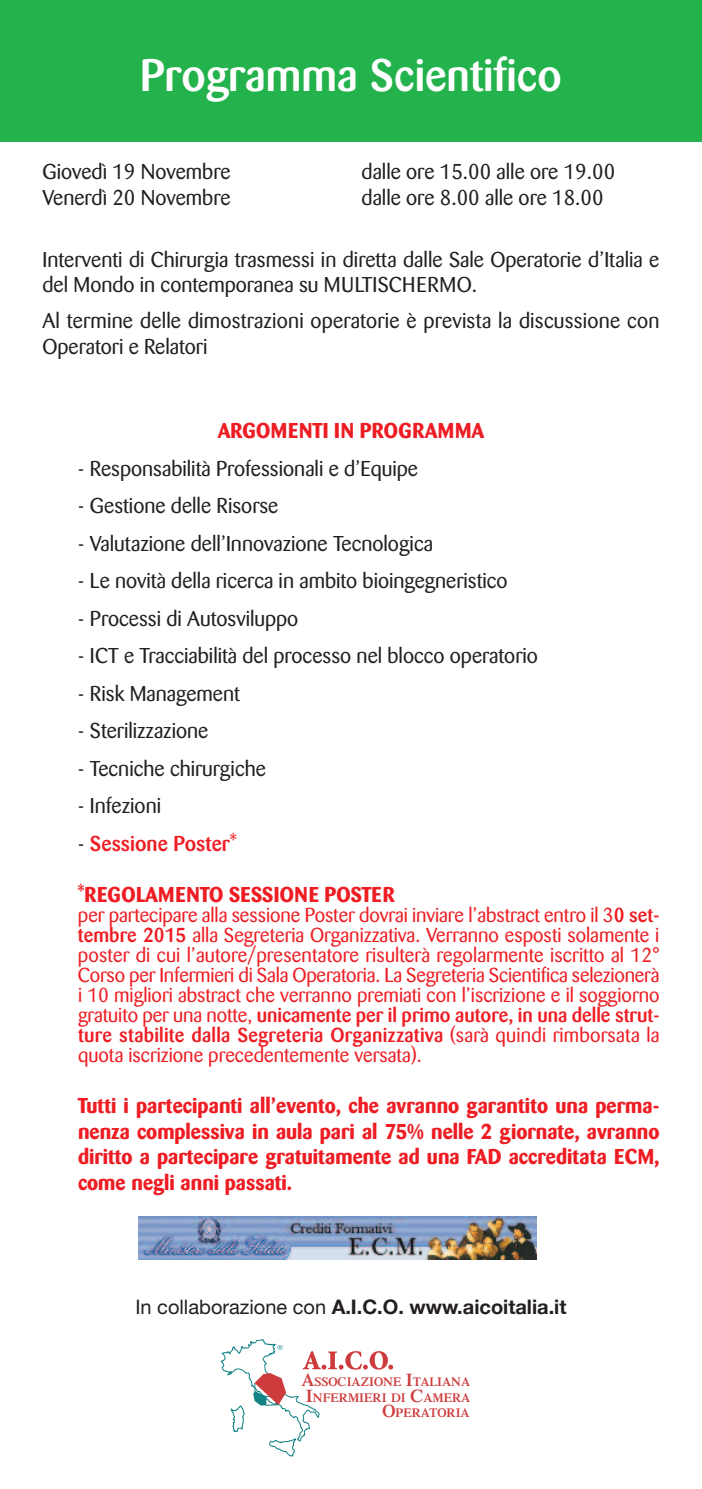
<style>
.page{position:relative;width:702px;height:1489px;background:#fff}
.page>*{position:absolute;margin:0;border:0;box-sizing:border-box;transform-origin:0 0}
.t1{font:500 45px "Barmeno";color:#fff}
.t2{font:21.25px/25.5px "Barmeno";color:#231f20}
.t3{font:700 21.25px/25.5px "Barmeno";color:#ee1d23;text-align:justify}
.t4{font:700 21.25px "Barmeno";letter-spacing:.02em;color:#ee1d23}
.t5{font:500 21.25px "Barmeno";color:#ee1d23}
.t6{font:20px/20px "Barmeno";color:#ee1d23;text-align:justify}
.t7{font:700 20px "Helvetica Neue";color:#231f20}
.t8{font:600 12.5px/15.8px "Times";color:#ce3b3c;text-align:right}
.s1{font-weight:400;color:#231f20}
.s2{font-weight:500}
.s3{font-weight:400}
.s4{font-size:18px}
</style>
<div class="page">
<div style="left:0;top:0;width:702px;height:142px;background:#23b24b"></div>
<img style="left:139px;top:1216px;width:398px;height:43px">
<svg style="left:221px;top:1339px;width:172px;height:116px"></svg>
<h1 class="t1" style="left:140px;top:57px;width:423px">Programma Scientifico</h1>
<p class="t2" style="left:43px;top:161px;width:189px">Giovedì 19 Novembre</p>
<p class="t2" style="left:361px;top:161px;width:255px">dalle ore 15.00 alle ore 19.00</p>
<p class="t2" style="left:43px;top:186px;width:189px">Venerdì 20 Novembre</p>
<p class="t2" style="left:361px;top:186px;width:243px">dalle ore 8.00 alle ore 18.00</p>
<p class="t2" style="left:43px;top:248px;width:618px">Interventi di Chirurgia trasmessi in diretta dalle Sale Operatorie d’Italia e del Mondo in contemporanea su MULTISCHERMO.</p>
<p class="t2" style="left:43px;top:310px;width:618px">Al termine delle dimostrazioni operatorie è prevista la discussione con<br>Operatori e Relatori</p>
<p class="t4" style="left:218px;top:420px;width:268px">ARGOMENTI IN PROGRAMMA</p>
<p class="t2" style="left:78px;top:457px;width:341px">- Responsabilità Professionali e d’Equipe</p>
<p class="t2" style="left:78px;top:495px;width:202px">- Gestione delle Risorse</p>
<p class="t2" style="left:78px;top:532px;width:356px">- Valutazione dell’Innovazione Tecnologica</p>
<p class="t2" style="left:78px;top:570px;width:431px">- Le novità della ricerca in ambito bioingegneristico</p>
<p class="t2" style="left:78px;top:607px;width:222px">- Processi di Autosviluppo</p>
<p class="t2" style="left:78px;top:645px;width:461px">- ICT e Tracciabilità del processo nel blocco operatorio</p>
<p class="t2" style="left:78px;top:682px;width:163px">- Risk Management</p>
<p class="t2" style="left:78px;top:720px;width:132px">- Sterilizzazione</p>
<p class="t2" style="left:78px;top:757px;width:189px">- Tecniche chirurgiche</p>
<p class="t2" style="left:78px;top:795px;width:85px">- Infezioni</p>
<p class="t5" style="left:78px;top:834px;width:160px"><span class="s1">-</span> Sessione Poster*</p>
<p class="t4" style="left:78px;top:883px;width:318px">*REGOLAMENTO SESSIONE POSTER</p>
<p class="t6" style="left:78px;top:906px;width:583px">per partecipare alla sessione Poster dovrai inviare l’abstract entro il 3<span class="s2">0 set&shy;tembre 2015</span> alla Segreteria Organizzativa. Verranno esposti solamente i poster di cui l’autore/presentatore risulterà regolarmente iscritto al 12° Corso per Infermieri di Sala Operatoria. La Segreteria Scientifica selezionerà i 10 migliori abstract che verranno premiati con l’iscrizione e il soggiorno gratuito per una notte, <span class="s2">unicamente per il primo autore, in una delle strut&shy;ture stabilite dalla Segreteria Organizzativa</span> (sarà quindi rimborsata la quota iscrizione precedentemente versata).</p>
<p class="t3" style="left:78px;top:1093px;width:583px">Tutti i partecipanti all’evento, che avranno garantito una perma&shy;nenza complessiva in aula pari al 75% nelle 2 giornate, avranno diritto a partecipare gratuitamente ad una FAD accreditata ECM, come negli anni passati.</p>
<p class="t7" style="left:135px;top:1294px;width:432px"><span class="s3">In collaborazione con</span> A.I.C.O. www.aicoitalia.it</p>
<p class="t8" style="left:301px;top:1374px;width:170px"><span class="s4">A</span>SSOCIAZIONE <span class="s4">I</span>TALIANA<br><span class="s4">I</span>NFERMIERI DI <span class="s4">C</span>AMERA<br><span class="s4">O</span>PERATORIA</p>
</div>
